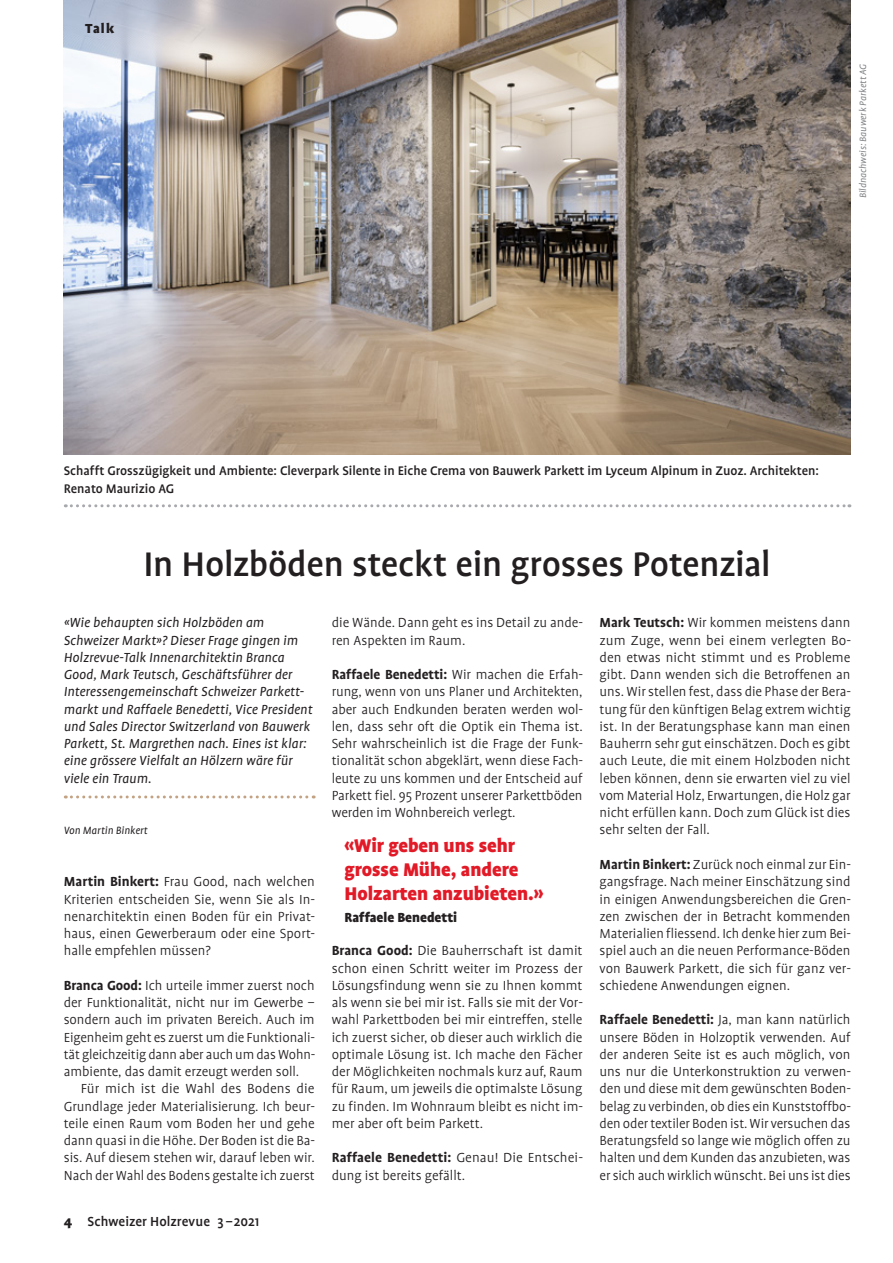
<style>
.page{position:relative;width:893px;height:1263px;background:#fff}
.page>*{position:absolute;margin:0;border:0;box-sizing:border-box;transform-origin:0 0}
.t1{font:500 39px "Profile";letter-spacing:-.01em;color:#231f20}
.t2{font:900 21px/24px "Profile";letter-spacing:-.005em;color:#e21926}
.t3{font:300 15px/17.2px "Profile";color:#231f20;text-align:justify}
.t4{font:italic 15px/17.2px "Profile";letter-spacing:.005em;color:#231f20}
.t5{font:500 15px "Profile";letter-spacing:.005em;color:#231f20}
.t6{font:900 15px "Profile";letter-spacing:-.005em;color:#231f20}
.t7{font:500 14.25px/17.2px "Profile";color:#231f20}
.t8{font:italic 12px "Profile";letter-spacing:.005em;color:#231f20}
.t9{font:italic 10.5px "Profile";letter-spacing:.005em;color:#808285}
.s1{font-weight:700}
.s2{font-weight:900}
</style>
<div class="page">
<img style="left:64px;top:0;width:786px;height:455px">
<svg style="left:65px;top:795px;width:249px;height:3px"></svg>
<svg style="left:65px;top:504px;width:785px;height:3px"></svg>
<p class="t6" style="left:85px;top:20px;width:31px">Talk</p>
<p class="t9" style="left:857px;top:198px;width:136px;rotate:-90deg">Bildnachweis: Bauwerk Parkett AG</p>
<p class="t7" style="left:64px;top:462px;width:757px">Schafft Grosszügigkeit und Ambiente: Cleverpark Silente in Eiche Crema von Bauwerk Parkett im Lyceum Alpinum in Zuoz. Architekten:<br>Renato Maurizio AG</p>
<h1 class="t1" style="left:143px;top:543px;width:629px">In Holzböden steckt ein grosses Potenzial</h1>
<p class="t4" style="left:64px;top:614px;width:250px">«Wie behaupten sich Holzböden am Schweizer Markt»? Dieser Frage gingen im Holzrevue-Talk Innenarchitektin Branca Good, Mark Teutsch, Geschäftsführer der Interessengemeinschaft Schweizer Parkett&shy;markt und Raffaele Benedetti, Vice President und Sales Director Switzerland von Bauwerk Parkett, St. Margrethen nach. Eines ist klar: eine grössere Vielfalt an Hölzern wäre für viele ein Traum.</p>
<p class="t3" style="left:600px;top:614px;width:253px"><span class="s1">Mark Teutsch:</span> Wir kommen meistens dann zum Zuge, wenn bei einem verlegten Bo&shy;den etwas nicht stimmt und es Probleme gibt. Dann wenden sich die Betroffenen an uns. Wir stellen fest, dass die Phase der Bera&shy;tung für den künftigen Belag extrem wichtig ist. In der Beratungsphase kann man einen Bauherrn sehr gut einschätzen. Doch es gibt auch Leute, die mit einem Holzboden nicht leben können, denn sie erwarten viel zu viel vom Material Holz, Erwartungen, die Holz gar nicht erfüllen kann. Doch zum Glück ist dies sehr selten der Fall.</p>
<p class="t3" style="left:600px;top:856px;width:253px"><span class="s1">Martin Binkert:</span> Zurück noch einmal zur Ein&shy;gangsfrage. Nach meiner Einschätzung sind in einigen Anwendungsbereichen die Gren&shy;zen zwischen der in Betracht kommenden Materialien fliessend. Ich denke hier zum Bei&shy;spiel auch an die neuen Performance-Böden von Bauwerk Parkett, die sich für ganz ver&shy;schiedene Anwendungen eignen.</p>
<p class="t3" style="left:600px;top:1011px;width:253px"><span class="s1">Raffaele Benedetti:</span> Ja, man kann natürlich unsere Böden in Holzoptik verwenden. Auf der anderen Seite ist es auch möglich, von uns nur die Unterkonstruktion zu verwen&shy;den und diese mit dem gewünschten Boden&shy;belag zu verbinden, ob dies ein Kunststoffbo&shy;den oder textiler Boden ist. Wir versuchen das Beratungsfeld so lange wie möglich offen zu halten und dem Kunden das anzubieten, was er sich auch wirklich wünscht. Bei uns ist dies</p>
<p class="t3" style="left:332px;top:614px;width:253px">die Wände. Dann geht es ins Detail zu ande&shy;ren Aspekten im Raum.</p>
<p class="t3" style="left:332px;top:666px;width:253px"><span class="s1">Raffaele Benedetti:</span> Wir machen die Erfah&shy;rung, wenn von uns Planer und Architekten, aber auch Endkunden beraten werden wol&shy;len, dass sehr oft die Optik ein Thema ist.<br>Sehr wahrscheinlich ist die Frage der Funk&shy;tionalität schon abgeklärt, wenn diese Fach&shy;leute zu uns kommen und der Entscheid auf Parkett fiel. 95 Prozent unserer Parkettböden werden im Wohnbereich verlegt.</p>
<p class="t8" style="left:64px;top:825px;width:85px">Von Martin Binkert</p>
<h2 class="t2" style="left:344px;top:833px;width:201px">«Wir geben uns sehr grosse Mühe, andere<br>Holzarten anzubieten.»</h2>
<p class="t6" style="left:344px;top:909px;width:114px">Raffaele Benedetti</p>
<p class="t3" style="left:64px;top:873px;width:253px"><span class="s1">Martin Binkert:</span> Frau Good, nach welchen Kriterien entscheiden Sie, wenn Sie als In&shy;nenarchitektin einen Boden für ein Privat&shy;haus, einen Gewerberaum oder eine Sport&shy;halle empfehlen müssen?</p>
<p class="t3" style="left:64px;top:977px;width:253px"><span class="s1">Branca Good:</span> Ich urteile immer zuerst noch der Funktionalität, nicht nur im Gewerbe – sondern auch im privaten Bereich. Auch im Eigenheim geht es zuerst um die Funktionali&shy;tät gleichzeitig dann aber auch um das Wohn&shy;ambiente, das damit erzeugt werden soll.</p>
<p class="t3" style="left:64px;top:1080px;width:253px;text-indent:17px">Für mich ist die Wahl des Bodens die Grundlage jeder Materialisierung. Ich beur&shy;teile einen Raum vom Boden her und gehe dann quasi in die Höhe. Der Boden ist die Ba&shy;sis. Auf diesem stehen wir, darauf leben wir.<br>Nach der Wahl des Bodens gestalte ich zuerst</p>
<p class="t3" style="left:332px;top:942px;width:253px"><span class="s1">Branca Good:</span> Die Bauherrschaft ist damit schon einen Schritt weiter im Prozess der Lösungsfindung wenn sie zu Ihnen kommt als wenn sie bei mir ist. Falls sie mit der Vor&shy;wahl Parkettboden bei mir eintreffen, stelle ich zuerst sicher, ob dieser auch wirklich die optimale Lösung ist. Ich mache den Fächer der Möglichkeiten nochmals kurz auf, Raum für Raum, um jeweils die optimalste Lösung zu finden. Im Wohnraum bleibt es nicht im&shy;mer aber oft beim Parkett.</p>
<p class="t3" style="left:332px;top:1149px;width:253px"><span class="s1">Raffaele Benedetti:</span> Genau! Die Entschei&shy;dung ist bereits gefällt.</p>
<p class="t5" style="left:64px;top:1213px;width:197px"><span class="s2">4</span> Schweizer Holzrevue 3 –2021</p>
</div>
